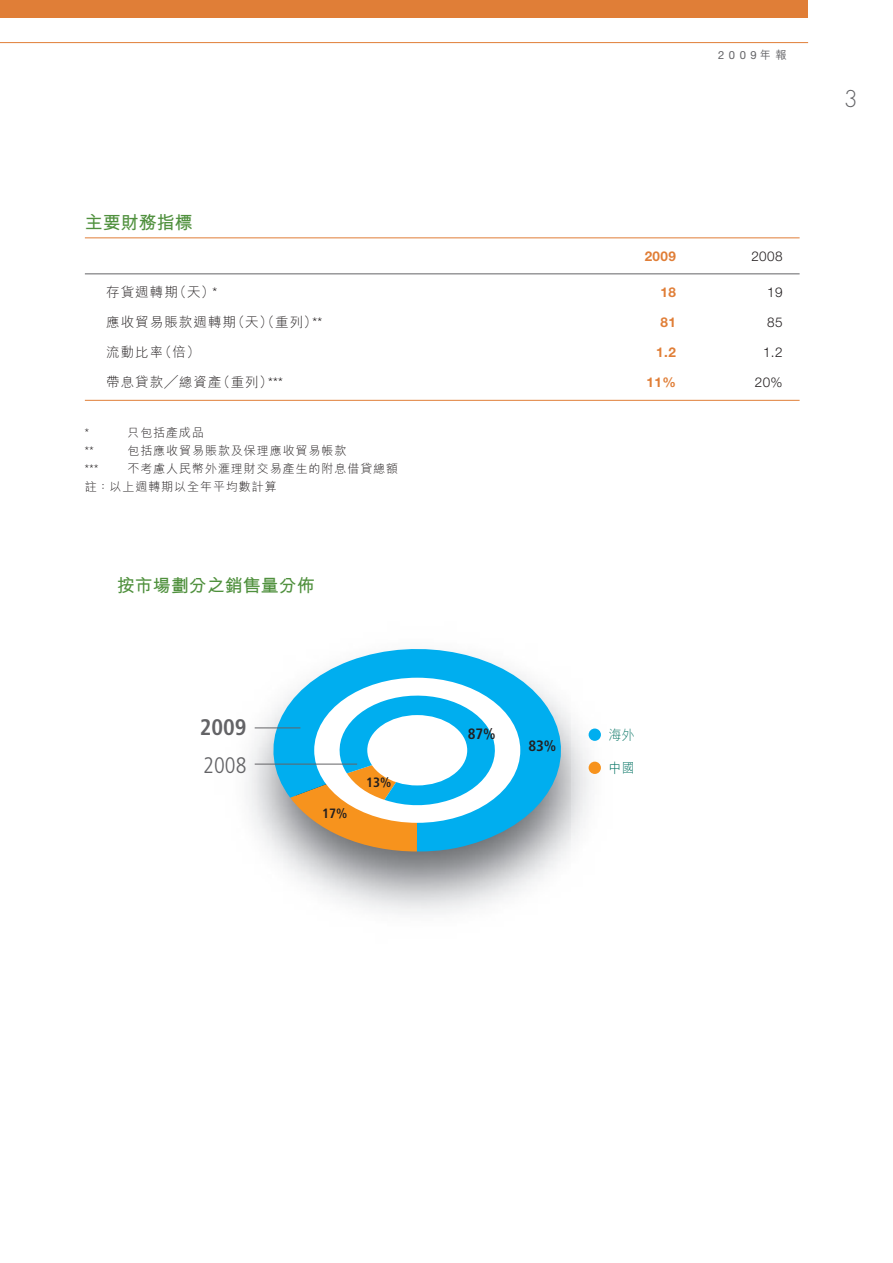
<style>
.page{position:relative;width:893px;height:1263px;background:#fff}
.page>*{position:absolute;margin:0;border:0;box-sizing:border-box;transform-origin:0 0}
.t1{font:700 condensed 22.5px "Frutiger LT Std";color:#636366}
.t2{font:300 condensed 22.5px "Frutiger LT Std";color:#636366}
.t3{font:300 22.5px "Futura Std";color:#636366}
.t4{font:18px "M Hei HK Bold B5 pc H";color:#4f903d}
.t5{font:700 condensed 15px "Frutiger LT Std";color:#231f20}
.t6{font:13.5px "M Hei HK Light B5 pc H";letter-spacing:.08em;color:#231f20}
.t7{font:700 13.5px "Helvetica Neue LT Std";letter-spacing:.03em;color:#e07e37}
.t8{font:300 13.5px "Helvetica Neue LT Std";letter-spacing:.03em;color:#231f20}
.t9{font:700 condensed 13.5px "Frutiger LT Std";color:#231f20}
.t10{font:13.5px "M Hei HK Light B5 pc H";color:#007161;scale:.95 1}
.t11{font:12px/18px "M Hei HK Light B5 pc H";letter-spacing:.08em;color:#231f20}
.t12{font:300 12px "Helvetica Neue LT Std";color:#231f20}
.t13{font:11.25px "Helvetica Neue LT Std";color:#636366}
.s1{font-family:"M Hei HK Medium B5 pc H"}
.s2{font-family:"Helvetica Neue LT Std";font-weight:300}
</style>
<div class="page">
<hr style="left:0;top:42px;width:808px;height:1px;background:#e07e37">
<div style="left:0;top:0;width:808px;height:17px;background:#e07e37"></div>
<hr style="left:85px;top:237px;width:714px;height:1px;background:#e07e37">
<hr style="left:85px;top:273px;width:714px;height:1px;background:#636366">
<hr style="left:85px;top:400px;width:714px;height:1px;background:#e07e37">
<img style="left:248px;top:728px;width:353px;height:185px">
<svg style="left:253px;top:649px;width:328px;height:203px"></svg>
<div style="left:314px;top:678px;width:206px;height:145px;background:#fff;border-radius:50%"></div>
<svg style="left:290px;top:688px;width:215px;height:164px"></svg>
<div style="left:367px;top:715px;width:100px;height:70px;background:#fff;border-radius:50%"></div>
<div style="left:588px;top:729px;width:13px;height:12px;background:#00aeef;border-radius:50%"></div>
<div style="left:588px;top:762px;width:13px;height:12px;background:#f7931d;border-radius:50%"></div>
<hr style="left:255px;top:728px;width:45px;height:1px;background:#636366">
<hr style="left:255px;top:764px;width:102px;height:1px;background:#636366">
<h2 class="t4" style="left:85px;top:215px;width:109px">主要財務指標</h2>
<p class="t13" style="left:718px;top:48px;width:70px">2009 <span class="s1">年報</span></p>
<p class="t7" style="left:644px;top:248px;width:33px">2009</p>
<p class="t8" style="left:751px;top:248px;width:33px">2008</p>
<p class="t6" style="left:106px;top:287px;width:113px">存貨週轉期（天）<span class="s2">*</span></p>
<p class="t7" style="left:660px;top:284px;width:17px">18</p>
<p class="t8" style="left:767px;top:284px;width:17px">19</p>
<p class="t6" style="left:106px;top:317px;width:218px">應收貿易賬款週轉期（天）（重列）<span class="s2">**</span></p>
<p class="t7" style="left:660px;top:314px;width:17px">81</p>
<p class="t8" style="left:767px;top:314px;width:17px">85</p>
<p class="t6" style="left:106px;top:347px;width:95px">流動比率（倍）</p>
<p class="t7" style="left:656px;top:344px;width:21px">1.2</p>
<p class="t8" style="left:763px;top:344px;width:21px">1.2</p>
<p class="t6" style="left:106px;top:377px;width:178px">帶息貸款╱總資產（重列）<span class="s2">***</span></p>
<p class="t7" style="left:646px;top:375px;width:31px">11%</p>
<p class="t8" style="left:754px;top:375px;width:29px">20%</p>
<p class="t12" style="left:85px;top:426px;width:6px">*</p>
<p class="t11" style="left:127px;top:425px;width:78px">只包括產成品</p>
<p class="t12" style="left:85px;top:444px;width:10px">**</p>
<p class="t11" style="left:127px;top:443px;width:220px">包括應收貿易賬款及保理應收貿易帳款</p>
<p class="t12" style="left:85px;top:462px;width:15px">***</p>
<p class="t11" style="left:85px;top:461px;width:315px;text-indent:43px">不考慮人民幣外滙理財交易產生的附息借貸總額註：以上週轉期以全年平均數計算</p>
<h2 class="t4" style="left:117px;top:579px;width:199px">按市場劃分之銷售量分佈</h2>
<h1 class="t1" style="left:200px;top:714px;width:48px">2009</h1>
<h1 class="t2" style="left:203px;top:752px;width:45px">2008</h1>
<p class="t9" style="left:322px;top:806px;width:27px">17%</p>
<p class="t9" style="left:366px;top:775px;width:27px">13%</p>
<p class="t5" style="left:467px;top:725px;width:30px">87%</p>
<p class="t10" style="left:609px;top:730px;width:29px">海外</p>
<p class="t10" style="left:609px;top:763px;width:29px">中國</p>
<p class="t5" style="left:528px;top:737px;width:30px">83%</p>
<h1 class="t3" style="left:843px;top:86px;width:15px">3</h1>
</div>
